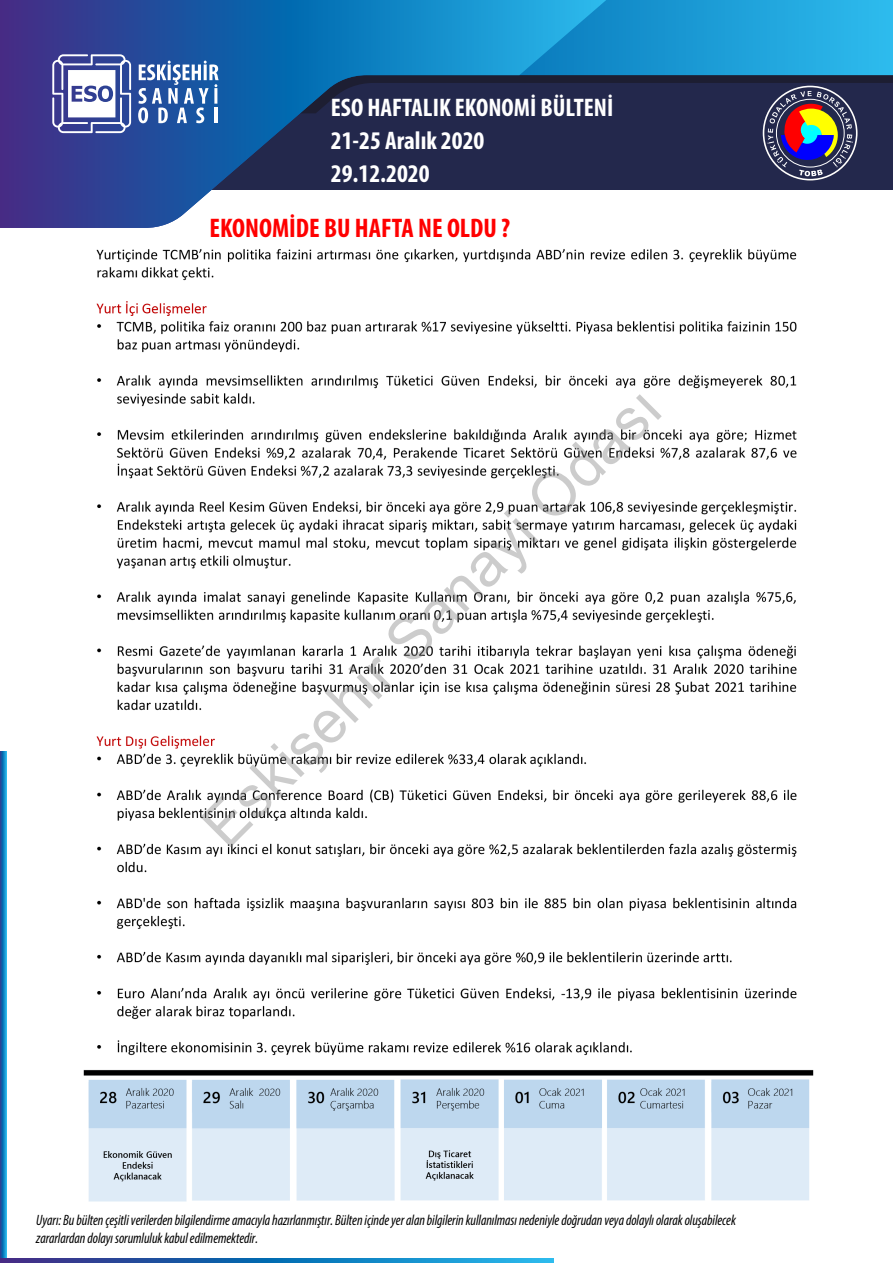
<style>
.page{position:relative;width:893px;height:1263px;background:#fff}
.page>*{position:absolute;margin:0;border:0;box-sizing:border-box;transform-origin:0 0}
.t1{font:60px "Arial";color:rgb(128 128 128/.4)}
.t2{font:700 condensed 27px "Myriad Pro";color:#f00}
.t3{font:700 condensed 25.5px/33px "Myriad Pro";color:#fff}
.t4{font:italic condensed 15px/18px "Myriad Pro";letter-spacing:-.005em;color:#000;scale:.95 1}
</style>
<div class="page">
<svg style="left:606px;top:0;width:287px;height:190px;background:#21608c"></svg>
<svg style="left:0;top:0;width:606px;height:228px;background:#3c6297"></svg>
<svg style="left:52px;top:54px;width:79px;height:79px"></svg>
<svg style="left:138px;top:61px;width:81px;height:62px"></svg>
<div style="left:763px;top:86px;width:94px;height:94px;border:2px solid #fff;border-radius:50%"></div>
<svg style="left:767px;top:91px;width:86px;height:85px;background:#61566a"></svg>
<svg style="left:0;top:752px;width:6px;height:507px;background:#1673b7"></svg>
<svg style="left:0;top:1259px;width:554px;height:4px;background:#1d6fb5"></svg>
<img style="left:83px;top:249px;width:731px;height:953px">
<h3 class="t3" style="left:331px;top:90px;width:284px">ESO HAFTALIK EKONOMİ BÜLTENİ<br>21-25 Aralık 2020<br>29.12.2020</h3>
<h2 class="t2" style="left:209px;top:211px;width:302px">EKONOMİDE BU HAFTA NE OLDU ?</h2>
<h1 class="t1" style="left:196px;top:820px;width:621px;rotate:-45deg">Eskişehir Sanayi Odası</h1>
<p class="t4" style="left:36px;top:1210px;width:738px">Uyarı: Bu bülten çeşitli verilerden bilgilendirme amacıyla hazırlanmıştır. Bülten içinde yer alan bilgilerin kullanılması nedeniyle doğrudan veya dolaylı olarak oluşabilecek zararlardan dolayı sorumluluk kabul edilmemektedir.</p>
</div>
